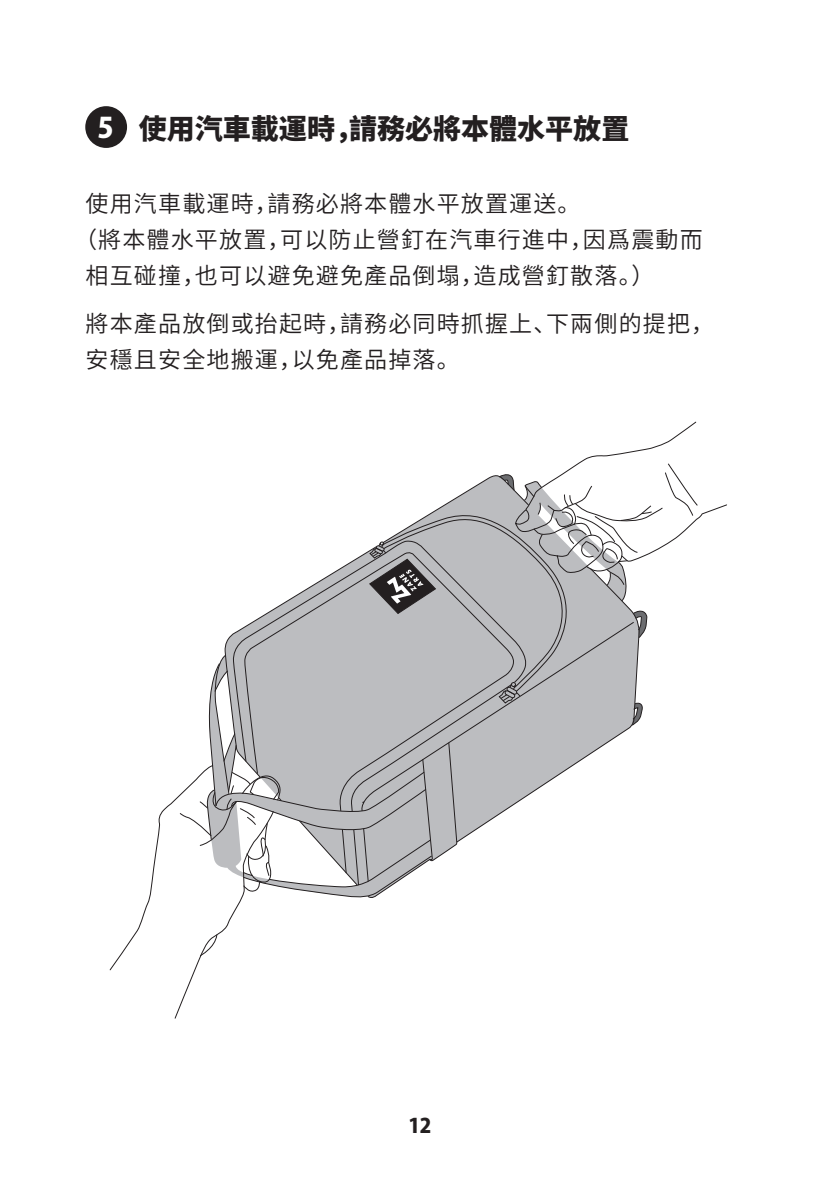
<style>
.page{position:relative;width:840px;height:1191px;background:#fff}
.page>*{position:absolute;margin:0;border:0;box-sizing:border-box;transform-origin:0 0}
.t1{font:800 28px "Source Han Sans SC";color:#231f20}
.t2{font:23px/36px "Source Han Sans SC";letter-spacing:.05em;color:#231f20}
.t3{font:800 20px "Koz Go Pr 6 N";color:#231f20}
.s1{font-family:"Koz Go Pr 6 N";color:#fff}
</style>
<div class="page">
<div style="left:85px;top:106px;width:42px;height:42px;background:#231f20;border-radius:50%"></div>
<svg style="left:109px;top:421px;width:618px;height:597px"></svg>
<p class="t1" style="left:97px;top:113px;width:533px"><span class="s1">5</span> 使用汽車載運時，請務必將本體水平放置</p>
<p class="t2" style="left:86px;top:186px;width:496px">使用汽車載運時，請務必將本體水平放置運送。</p>
<p class="t2" style="left:74px;top:222px;width:629px">（將本體水平放置，可以防止營釘在汽車行進中，因爲震動而</p>
<p class="t2" style="left:86px;top:258px;width:570px">相互碰撞，也可以避免避免產品倒塌，造成營釘散落。）</p>
<p class="t2" style="left:86px;top:306px;width:629px">將本產品放倒或抬起時，請務必同時抓握上、下兩側的提把，安穩且安全地搬運，以免產品掉落。</p>
<p class="t3" style="left:408px;top:1114px;width:25px">12</p>
</div>
